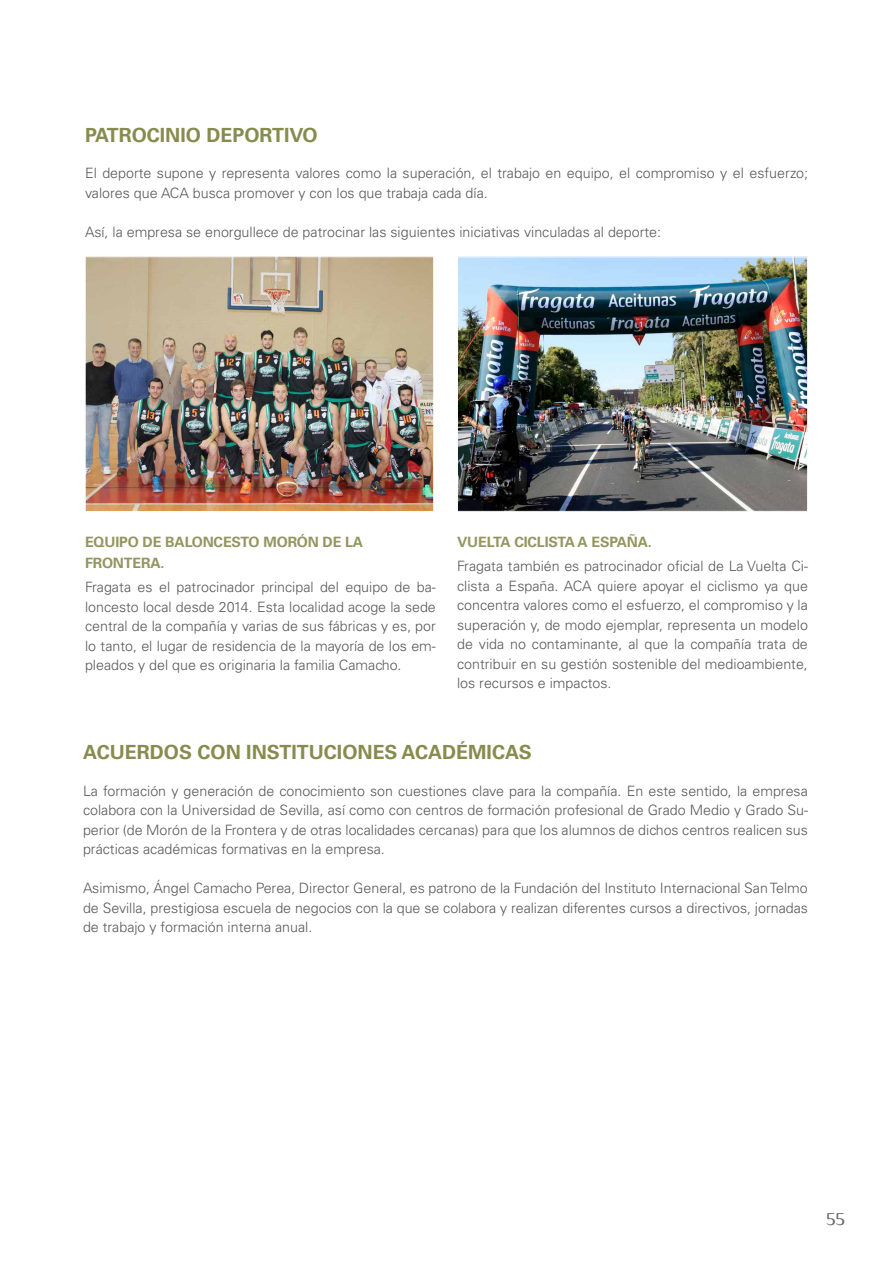
<style>
.page{position:relative;width:893px;height:1263px;background:#fff}
.page>*{position:absolute;margin:0;border:0;box-sizing:border-box;transform-origin:0 0}
.t1{font:700 19.5px "Univers LT Std";color:#878c4e}
.t2{font:18px "Philosopher";color:#636466}
.t3{font:300 14.25px/19.5px "Univers LT Std";color:#58595b;text-align:justify}
.t4{font:700 14.25px "Univers LT Std";letter-spacing:-.01em;color:#939660}
</style>
<div class="page">
<img style="left:459px;top:259px;width:347px;height:251px">
<div style="left:457px;top:257px;width:351px;height:255px;border:1px solid #fff"></div>
<img style="left:87px;top:259px;width:345px;height:251px">
<div style="left:85px;top:257px;width:349px;height:255px;border:1px solid #fff"></div>
<h1 class="t1" style="left:85px;top:123px;width:23px">PATROCINIO</h1>
<h1 class="t1" style="left:206px;top:123px;width:14px">DEPORTIVO</h1>
<p class="t3" style="left:85px;top:163px;width:724px">El deporte supone y representa valores como la superación, el trabajo en equipo, el compromiso y el esfuerzo; valores que ACA busca promover y con los que trabaja cada día.</p>
<p class="t3" style="left:85px;top:222px;width:577px">Así, la empresa se enorgullece de patrocinar las siguientes iniciativas vinculadas al deporte:</p>
<p class="t4" style="left:85px;top:534px;width:19px">EQUIPO</p>
<p class="t4" style="left:143px;top:534px;width:33px">DE BALONCESTO</p>
<p class="t4" style="left:263px;top:534px;width:25px">MORÓN</p>
<p class="t4" style="left:323px;top:534px;width:32px">DE LA</p>
<p class="t4" style="left:85px;top:555px;width:19px">FRONTERA</p>
<p class="t4" style="left:161px;top:555px;width:5px">.</p>
<p class="t3" style="left:85px;top:577px;width:352px">Fragata es el patrocinador principal del equipo de ba&shy;loncesto local desde 2014. Esta localidad acoge la sede central de la compañía y varias de sus fábricas y es, por lo tanto, el lugar de residencia de la mayoría de los em&shy;pleados y del que es originaria la familia Camacho.</p>
<p class="t4" style="left:457px;top:534px;width:20px">VUELTA</p>
<p class="t4" style="left:514px;top:534px;width:18px">CICLISTA</p>
<p class="t4" style="left:578px;top:534px;width:33px">A ESPA</p>
<p class="t4" style="left:627px;top:534px;width:27px">ÑA.</p>
<p class="t3" style="left:457px;top:556px;width:352px">Fragata también es patrocinador oficial de La Vuelta Ci&shy;clista a España. ACA quiere apoyar el ciclismo ya que concentra valores como el esfuerzo, el compromiso y la superación y, de modo ejemplar, representa un modelo de vida no contaminante, al que la compañía trata de contribuir en su gestión sostenible del medioambiente, los recursos e impactos.</p>
<h1 class="t1" style="left:83px;top:741px;width:29px">ACUERDOS</h1>
<h1 class="t1" style="left:197px;top:741px;width:15px">CON</h1>
<h1 class="t1" style="left:246px;top:741px;width:13px">INSTITUCIONES</h1>
<h1 class="t1" style="left:401px;top:741px;width:14px">ACADÉMICAS</h1>
<p class="t3" style="left:83px;top:781px;width:726px">La formación y generación de conocimiento son cuestiones clave para la compañía. En este sentido, la empresa colabora con la Universidad de Sevilla, así como con centros de formación profesional de Grado Medio y Grado Su&shy;perior (de Morón de la Frontera y de otras localidades cercanas) para que los alumnos de dichos centros realicen sus prácticas académicas formativas en la empresa.</p>
<p class="t3" style="left:83px;top:878px;width:726px">Asimismo, Ángel Camacho Perea, Director General, es patrono de la Fundación del Instituto Internacional San Telmo de Sevilla, prestigiosa escuela de negocios con la que se colabora y realizan diferentes cursos a directivos, jornadas de trabajo y formación interna anual.</p>
<p class="t2" style="left:826px;top:1210px;width:21px">55</p>
</div>
